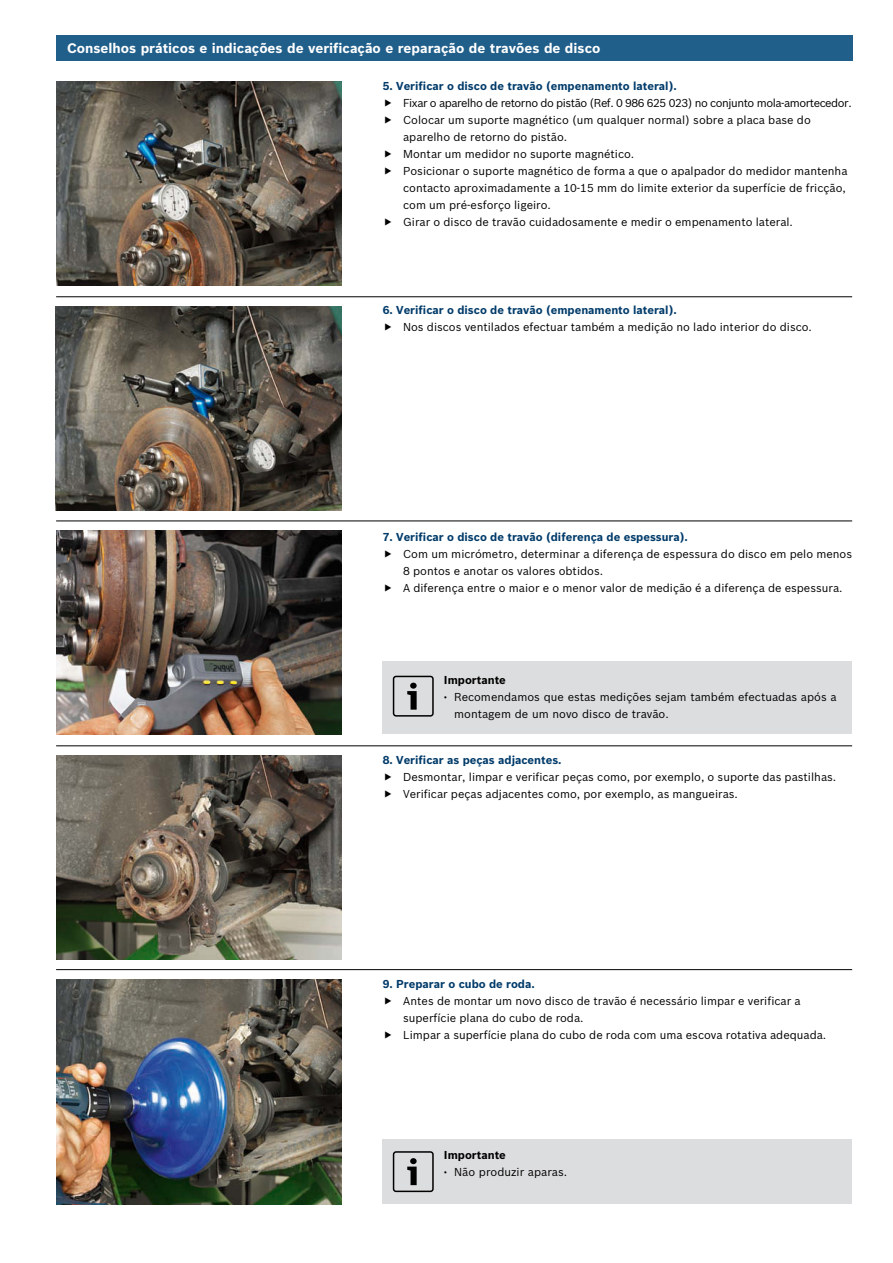
<style>
.page{position:relative;width:893px;height:1263px;background:#fff}
.page>*{position:absolute;margin:0;border:0;box-sizing:border-box;transform-origin:0 0}
.t1{font:700 13.5px "Bosch Sans";color:#fff}
.t2{font:11.25px/17px "Bosch Sans";color:#000}
.t3{font:700 11.25px "Bosch Sans";color:#003b6a}
.t4{font:700 11.25px "Bosch Sans";color:#000}
.s1{font-weight:700}
</style>
<div class="page">
<div style="left:383px;top:1139px;width:469px;height:65px;background:#dcddde"></div>
<div style="left:383px;top:662px;width:469px;height:72px;background:#dcddde"></div>
<div style="left:56px;top:36px;width:796px;height:25px;background:#215f8b"></div>
<img style="left:56px;top:82px;width:286px;height:204px">
<img style="left:56px;top:306px;width:286px;height:204px">
<img style="left:56px;top:531px;width:286px;height:204px">
<img style="left:56px;top:755px;width:286px;height:204px">
<img style="left:56px;top:980px;width:286px;height:224px">
<hr style="left:56px;top:969px;width:796px;height:1px;background:#000">
<hr style="left:56px;top:745px;width:796px;height:1px;background:#000">
<hr style="left:56px;top:520px;width:796px;height:1px;background:#000">
<hr style="left:56px;top:296px;width:796px;height:1px;background:#000">
<svg style="left:407px;top:691px;width:10px;height:19px"></svg>
<div style="left:410px;top:683px;width:7px;height:6px;background:#000;border-radius:50%"></div>
<div style="left:393px;top:676px;width:41px;height:41px;border:2px solid #000;border-radius:3px"></div>
<svg style="left:407px;top:1166px;width:10px;height:19px"></svg>
<div style="left:410px;top:1158px;width:7px;height:6px;background:#000;border-radius:50%"></div>
<div style="left:393px;top:1151px;width:41px;height:41px;border:2px solid #000;border-radius:3px"></div>
<p class="t1" style="left:67px;top:39px;width:535px">Conselhos práticos e indicações de verificação e reparação de travões de disco</p>
<p class="t3" style="left:383px;top:79px;width:296px">5. Verificar o disco de travão (empenamento lateral).</p>
<p class="t2" style="left:403px;top:95px;width:450px">Fixar o aparelho de retorno do pistão (Ref. 0 986 625 023) no conjunto mola-amortecedor.<br>Colocar um suporte magnético (um qualquer normal) sobre a placa base do aparelho de retorno do pistão.<br>Montar um medidor no suporte magnético.<br>Posicionar o suporte magnético de forma a que o apalpador do medidor mantenha contacto aproximadamente a 10-15 mm do limite exterior da superfície de fricção, com um pré-esforço ligeiro.<br>Girar o disco de travão cuidadosamente e medir o empenamento lateral.</p>
<p class="t3" style="left:383px;top:303px;width:296px">6. Verificar o disco de travão (empenamento lateral).</p>
<p class="t2" style="left:403px;top:319px;width:410px">Nos discos ventilados efectuar também a medição no lado interior do disco.</p>
<p class="t3" style="left:383px;top:529px;width:307px">7. Verificar o disco de travão (diferença de espessura).</p>
<p class="t2" style="left:403px;top:545px;width:451px">Com um micrómetro, determinar a diferença de espessura do disco em pelo menos<br>8 pontos e anotar os valores obtidos.<br>A diferença entre o maior e o menor valor de medição é a diferença de espessura.</p>
<p class="t4" style="left:444px;top:673px;width:63px">Importante</p>
<p class="t2" style="left:444px;top:688px;width:394px"><span class="s1">·</span> Recomendamos que estas medições sejam também efectuadas após a</p>
<p class="t2" style="left:454px;top:705px;width:216px">montagem de um novo disco de travão.</p>
<p class="t3" style="left:383px;top:753px;width:180px">8. Verificar as peças adjacentes.</p>
<p class="t2" style="left:403px;top:768px;width:435px">Desmontar, limpar e verificar peças como, por exemplo, o suporte das pastilhas.<br>Verificar peças adjacentes como, por exemplo, as mangueiras.</p>
<p class="t3" style="left:383px;top:977px;width:154px">9. Preparar o cubo de roda.</p>
<p class="t2" style="left:403px;top:992px;width:425px">Antes de montar um novo disco de travão é necessário limpar e verificar a superfície plana do cubo de roda.<br>Limpar a superfície plana do cubo de roda com uma escova rotativa adequada.</p>
<p class="t2" style="left:444px;top:1147px;width:125px"><span class="s1">Importante<br>·</span> Não produzir aparas.</p>
</div>
